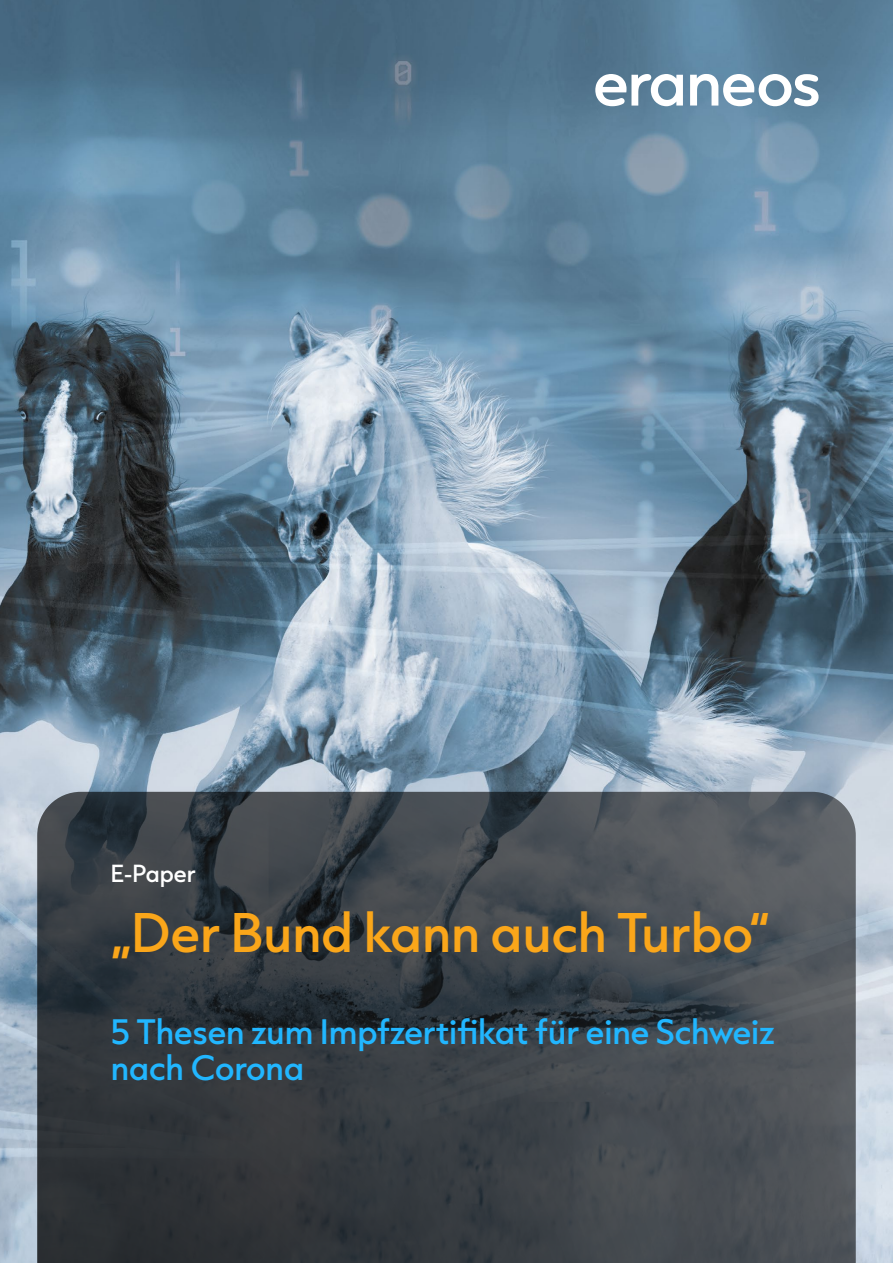
<style>
.page{position:relative;width:893px;height:1263px;background:#fff}
.page>*{position:absolute;margin:0;border:0;box-sizing:border-box;transform-origin:0 0}
.t1{font:500 47.4px "Capitana";color:#faa61a}
.t2{font:500 30px/36px "Capitana";color:#21b6ff}
.t3{font:500 21px "Capitana";color:#fff}
</style>
<div class="page">
<img style="left:0;top:0;width:893px;height:1263px">
<svg style="left:37px;top:792px;width:819px;height:471px;background:#3d4348"></svg>
<svg style="left:690px;top:74px;width:129px;height:32px"></svg>
<svg style="left:595px;top:74px;width:88px;height:32px"></svg>
<p class="t3" style="left:111px;top:858px;width:87px">E-Paper</p>
<h1 class="t1" style="left:111px;top:897px;width:661px">„Der Bund kann auch Turbo“</h1>
<p class="t2" style="left:111px;top:1013px;width:665px">5 Thesen zum Impfzertifikat für eine Schweiz nach Corona</p>
</div>
